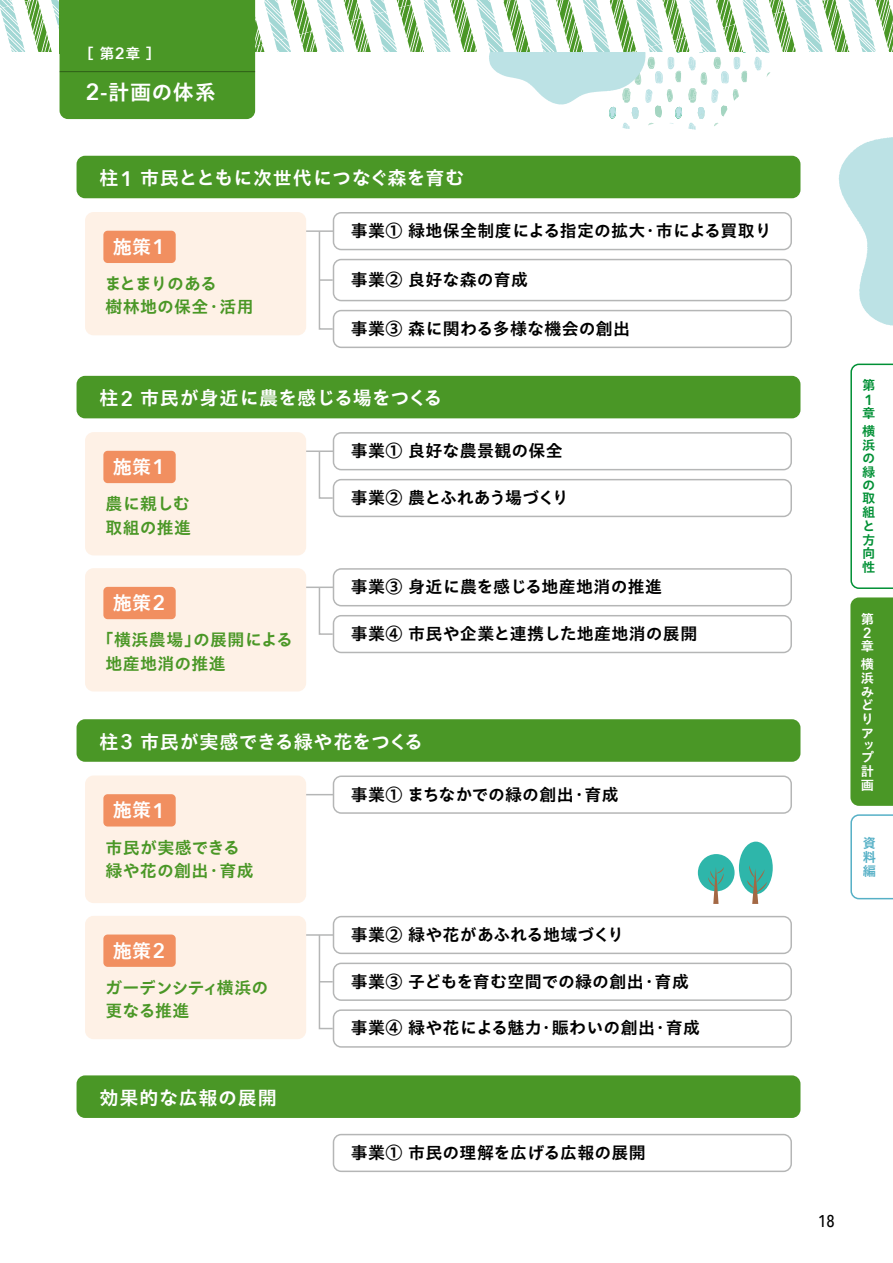
<style>
.page{position:relative;width:893px;height:1263px;background:#fff}
.page>*{position:absolute;margin:0;border:0;box-sizing:border-box;transform-origin:0 0}
.t1{font:700 21.3px "P Aoto Gothic Std N";letter-spacing:.015em;color:#fff}
.t2{font:700 19.2px "P Aoto Gothic Std N";letter-spacing:.02em;color:#fff}
.t3{font:700 19.2px "P Aoto Gothic Std N";letter-spacing:-.01em;color:#fff}
.t4{font:700 19.2px "P Aoto Gothic Std N";letter-spacing:-.005em;color:#fff}
.t5{font:700 16.95px "P Aoto Gothic Std N";letter-spacing:.015em;color:#000}
.t6{font:700 16.95px/23.4px "P Aoto Gothic Std N";letter-spacing:.005em;color:#4a9726}
.t7{font:700 16.95px/23.4px "P Aoto Gothic Std N";letter-spacing:-.03em;color:#4a9726}
.t8{font:700 16.95px "P Aoto Gothic Std N";letter-spacing:-.045em;color:#000}
.t9{font:500 16.95px "Avenir Next Condensed";color:#000}
.t10{font:700 14.85px "P Aoto Gothic Std N";color:#fff}
.t11{font:600 14.55px "Avenir Next";color:#009035}
.t12{font:600 14.55px "Avenir Next";color:#fff}
.t13{font:700 13.35px/13.6px "P Aoto Gothic Std N";color:#009035}
.t14{font:700 13.35px/13.6px "P Aoto Gothic Std N";color:#fff}
.t15{font:700 13.35px/13.8px "P Aoto Gothic Std N";color:#56b0c6;text-align:justify}
.s1{font-family:"Avenir Next";font-weight:600;font-size:16.35px}
.s2{font-family:"Avenir Next";font-weight:600;font-size:23.4px}
.s3{font-family:"Avenir Next";font-weight:600;font-size:21px}
</style>
<div class="page">
<svg style="left:447px;top:51px;width:372px;height:115px"></svg>
<svg style="left:850px;top:814px;width:43px;height:85px"></svg>
<svg style="left:813px;top:97px;width:80px;height:492px"></svg>
<div style="left:850px;top:597px;width:43px;height:209px;background:#4a9726"></div>
<svg style="left:0;top:0;width:893px;height:51px"></svg>
<div style="left:60px;top:53px;width:195px;height:66px;background:#4a9726"></div>
<div style="left:60px;top:0;width:195px;height:53px;background:#4a9726"></div>
<hr style="left:60px;top:71px;width:195px;height:1px;background:#9fa0a0">
<svg style="left:333px;top:1134px;width:459px;height:38px"></svg>
<div style="left:77px;top:1075px;width:723px;height:43px;background:#4a9726;border-radius:9px"></div>
<hr style="left:273px;top:450px;width:77px;height:2px;background:#b5b6b6">
<hr style="left:273px;top:586px;width:77px;height:2px;background:#b5b6b6">
<div style="left:85px;top:432px;width:221px;height:123px;background:#fef1e6;border-radius:9px"></div>
<div style="left:77px;top:376px;width:723px;height:42px;background:#4a9726;border-radius:9px"></div>
<div style="left:103px;top:451px;width:73px;height:32px;background:#f18f60;border-radius:4px"></div>
<div style="left:85px;top:568px;width:221px;height:123px;background:#fef1e6;border-radius:9px"></div>
<div style="left:103px;top:587px;width:73px;height:32px;background:#f18f60;border-radius:4px"></div>
<svg style="left:318px;top:432px;width:474px;height:85px"></svg>
<svg style="left:318px;top:568px;width:474px;height:85px"></svg>
<hr style="left:273px;top:230px;width:77px;height:2px;background:#b5b6b6">
<div style="left:85px;top:212px;width:221px;height:123px;background:#fef1e6;border-radius:9px"></div>
<div style="left:77px;top:156px;width:723px;height:42px;background:#4a9726;border-radius:9px"></div>
<div style="left:103px;top:231px;width:73px;height:32px;background:#f18f60;border-radius:4px"></div>
<svg style="left:318px;top:212px;width:474px;height:136px"></svg>
<hr style="left:273px;top:794px;width:77px;height:1px;background:#b5b6b6">
<svg style="left:333px;top:775px;width:459px;height:39px"></svg>
<hr style="left:273px;top:934px;width:77px;height:2px;background:#b5b6b6">
<div style="left:85px;top:775px;width:221px;height:128px;background:#fef1e6;border-radius:9px"></div>
<div style="left:77px;top:719px;width:723px;height:43px;background:#4a9726;border-radius:9px"></div>
<div style="left:103px;top:794px;width:73px;height:32px;background:#f18f60;border-radius:4px"></div>
<div style="left:85px;top:916px;width:221px;height:123px;background:#fef1e6;border-radius:9px"></div>
<div style="left:103px;top:934px;width:73px;height:33px;background:#f18f60;border-radius:4px"></div>
<svg style="left:318px;top:841px;width:474px;height:207px"></svg>
<p class="t10" style="left:79px;top:45px;width:83px">［第<span class="s1">2</span>章］</p>
<p class="t1" style="left:85px;top:80px;width:132px"><span class="s2">2-</span>計画の体系</p>
<p class="t2" style="left:100px;top:167px;width:366px">柱<span class="s3">1</span> 市民とともに次世代につなぐ森を育む</p>
<p class="t2" style="left:113px;top:236px;width:54px">施策<span class="s3">1</span></p>
<p class="t6" style="left:105px;top:273px;width:151px">まとまりのある<br>樹林地の保全・活用</p>
<p class="t5" style="left:351px;top:221px;width:422px">事業① 緑地保全制度による指定の拡大・市による買取り</p>
<p class="t5" style="left:351px;top:270px;width:179px">事業② 良好な森の育成</p>
<p class="t5" style="left:351px;top:319px;width:281px">事業③ 森に関わる多様な機会の創出</p>
<p class="t3" style="left:100px;top:387px;width:345px">柱<span class="s3">2</span> 市民が身近に農を感じる場をつくる</p>
<p class="t2" style="left:113px;top:456px;width:54px">施策<span class="s3">1</span></p>
<p class="t6" style="left:105px;top:493px;width:87px">農に親しむ取組の推進</p>
<p class="t2" style="left:113px;top:592px;width:54px">施策<span class="s3">2</span></p>
<p class="t6" style="left:105px;top:629px;width:189px;text-indent:-9px">「横浜農場」の展開による地産地消の推進</p>
<p class="t5" style="left:351px;top:441px;width:214px">事業① 良好な農景観の保全</p>
<p class="t8" style="left:351px;top:488px;width:220px">事業② 農とふれあう場づくり</p>
<p class="t5" style="left:351px;top:577px;width:313px">事業③ 身近に農を感じる地産地消の推進</p>
<p class="t5" style="left:351px;top:624px;width:348px">事業④ 市民や企業と連携した地産地消の展開</p>
<p class="t4" style="left:100px;top:731px;width:325px">柱<span class="s3">3</span> 市民が実感できる緑や花をつくる</p>
<p class="t2" style="left:113px;top:799px;width:54px">施策<span class="s3">1</span></p>
<p class="t6" style="left:105px;top:836px;width:150px">市民が実感できる緑や花の創出・育成</p>
<p class="t2" style="left:113px;top:940px;width:54px">施策<span class="s3">2</span></p>
<p class="t7" style="left:105px;top:976px;width:165px">ガーデンシティ横浜の更なる推進</p>
<p class="t2" style="left:100px;top:1087px;width:179px">効果的な広報の展開</p>
<p class="t5" style="left:351px;top:785px;width:270px">事業① まちなかでの緑の創出・育成</p>
<p class="t5" style="left:351px;top:925px;width:275px">事業② 緑や花があふれる地域づくり</p>
<p class="t5" style="left:351px;top:972px;width:340px">事業③ 子どもを育む空間での緑の創出・育成</p>
<p class="t5" style="left:351px;top:1019px;width:351px">事業④ 緑や花による魅力・賑わいの創出・育成</p>
<p class="t5" style="left:351px;top:1143px;width:297px">事業① 市民の理解を広げる広報の展開</p>
<p class="t13" style="left:862px;top:379px;width:14px">第</p>
<p class="t11" style="left:864px;top:387px;width:10px">1</p>
<p class="t13" style="left:862px;top:404px;width:14px;line-height:18px">章横</p>
<p class="t13" style="left:862px;top:438px;width:14px">浜の緑の取組と方向性</p>
<p class="t14" style="left:861px;top:612px;width:14px">第</p>
<p class="t12" style="left:863px;top:620px;width:10px">2</p>
<p class="t14" style="left:861px;top:637px;width:14px;line-height:18px">章横</p>
<p class="t14" style="left:861px;top:671px;width:14px">浜みどりア</p>
<p class="t14" style="left:861px;top:739px;width:15px;text-align:justify">ップ計画</p>
<p class="t15" style="left:863px;top:836px;width:14px">資料編</p>
<p class="t9" style="left:818px;top:1210px;width:18px">18</p>
</div>
